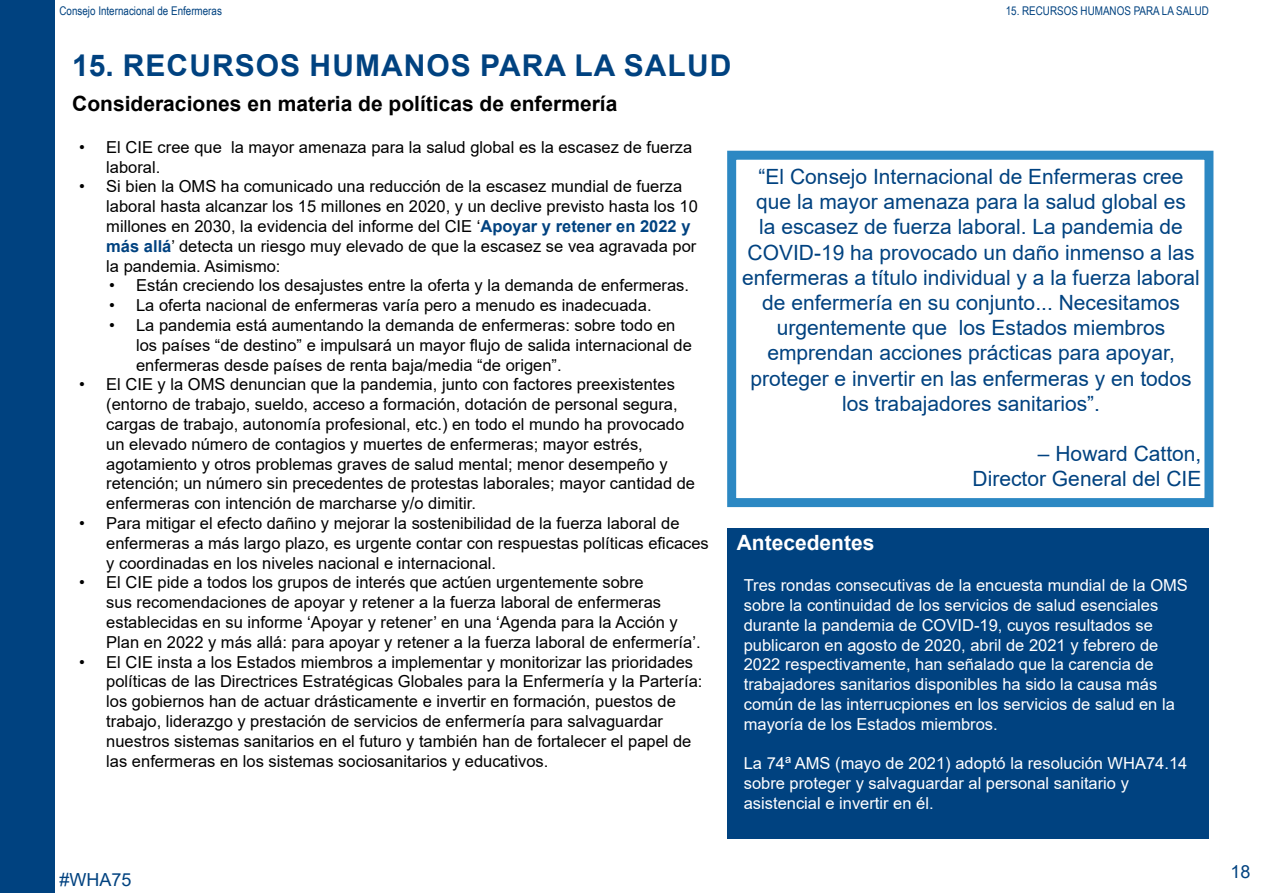
<style>
.page{position:relative;width:1263px;height:893px;background:#fff}
.page>*{position:absolute;margin:0;border:0;box-sizing:border-box;transform-origin:0 0}
.t1{font:700 30px "Arial";letter-spacing:.035em;color:#004280}
.t2{font:21px/25.2px "Arial";color:#004280;text-align:center}
.t3{font:700 21px "Arial";color:#000}
.t4{font:700 21px "Arial";color:#fff}
.t5{font:18px "Arial";color:#004280}
.t6{font:16.5px/19.8px "Arial";color:#000}
.t7{font:16.5px/19.8px "Arial";color:#fff}
.t8{font:12px "Arial Narrow";color:#004280}
.s1{font-weight:700;color:#004280}
</style>
<div class="page">
<div style="left:0;top:0;width:54px;height:893px;background:#004280"></div>
<div style="left:727px;top:528px;width:482px;height:311px;background:#004280"></div>
<div style="left:727px;top:151px;width:486px;height:356px;border:9px solid #2c88c3"></div>
<p class="t8" style="left:1006px;top:2px;width:205px">15. RECURSOS HUMANOS PARA LA SALUD</p>
<p class="t8" style="left:60px;top:2px;width:164px">Consejo Internacional de Enfermeras</p>
<h1 class="t1" style="left:72px;top:44px;width:661px">15. RECURSOS HUMANOS PARA LA SALUD</h1>
<p class="t3" style="left:72px;top:89px;width:547px">Consideraciones en materia de políticas de enfermería</p>
<p class="t6" style="left:106px;top:137px;width:588px;text-indent:-27px">• El CIE cree que la mayor amenaza para la salud global es la escasez de fuerza laboral.</p>
<p class="t6" style="left:106px;top:177px;width:593px;text-indent:-27px">• Si bien la OMS ha comunicado una reducción de la escasez mundial de fuerza laboral hasta alcanzar los 15 millones en 2020, y un declive previsto hasta los 10 millones en 2030, la evidencia del informe del CIE ‘<span class="s1">Apoyar y retener en 2022 y más allá</span>’ detecta un riesgo muy elevado de que la escasez se vea agravada por la pandemia. Asimismo:</p>
<p class="t6" style="left:109px;top:276px;width:582px">• Están creciendo los desajustes entre la oferta y la demanda de enfermeras.</p>
<p class="t6" style="left:109px;top:295px;width:544px">• La oferta nacional de enfermeras varía pero a menudo es inadecuada.</p>
<p class="t6" style="left:136px;top:315px;width:557px;text-indent:-27px">• La pandemia está aumentando la demanda de enfermeras: sobre todo en los países “de destino” e impulsará un mayor flujo de salida internacional de enfermeras desde países de renta baja/media “de origen”.</p>
<p class="t6" style="left:106px;top:375px;width:590px;text-indent:-27px">• El CIE y la OMS denuncian que la pandemia, junto con factores preexistentes (entorno de trabajo, sueldo, acceso a formación, dotación de personal segura, cargas de trabajo, autonomía profesional, etc.) en todo el mundo ha provocado un elevado número de contagios y muertes de enfermeras; mayor estrés, agotamiento y otros problemas graves de salud mental; menor desempeño y retención; un número sin precedentes de protestas laborales; mayor cantidad de enfermeras con intención de marcharse y/o dimitir.</p>
<p class="t6" style="left:106px;top:513px;width:604px;text-indent:-27px">• Para mitigar el efecto dañino y mejorar la sostenibilidad de la fuerza laboral de enfermeras a más largo plazo, es urgente contar con respuestas políticas eficaces y coordinadas en los niveles nacional e internacional.</p>
<p class="t6" style="left:106px;top:573px;width:596px;text-indent:-27px">• El CIE pide a todos los grupos de interés que actúen urgentemente sobre<br>sus recomendaciones de apoyar y retener a la fuerza laboral de enfermeras establecidas en su informe ‘Apoyar y retener’ en una ‘Agenda para la Acción y Plan en 2022 y más allá: para apoyar y retener a la fuerza laboral de enfermería’.</p>
<p class="t6" style="left:106px;top:652px;width:598px;text-indent:-27px">• El CIE insta a los Estados miembros a implementar y monitorizar las prioridades políticas de las Directrices Estratégicas Globales para la Enfermería y la Partería: los gobiernos han de actuar drásticamente e invertir en formación, puestos de trabajo, liderazgo y prestación de servicios de enfermería para salvaguardar nuestros sistemas sanitarios en el futuro y también han de fortalecer el papel de las enfermeras en los sistemas sociosanitarios y educativos.</p>
<p class="t2" style="left:742px;top:164px;width:459px">“El Consejo Internacional de Enfermeras cree que la mayor amenaza para la salud global es<br>la escasez de fuerza laboral. La pandemia de COVID-19 ha provocado un daño inmenso a las enfermeras a título individual y a la fuerza laboral de enfermería en su conjunto... Necesitamos urgentemente que los Estados miembros emprendan acciones prácticas para apoyar, proteger e invertir en las enfermeras y en todos los trabajadores sanitarios”.</p>
<p class="t2" style="left:973px;top:441px;width:230px;text-align:right">– Howard Catton,<br>Director General del CIE</p>
<p class="t4" style="left:737px;top:528px;width:139px">Antecedentes</p>
<p class="t7" style="left:744px;top:575px;width:446px">Tres rondas consecutivas de la encuesta mundial de la OMS sobre la continuidad de los servicios de salud esenciales durante la pandemia de COVID-19, cuyos resultados se publicaron en agosto de 2020, abril de 2021 y febrero de 2022 respectivamente, han señalado que la carencia de trabajadores sanitarios disponibles ha sido la causa más común de las interrucpiones en los servicios de salud en la mayoría de los Estados miembros.</p>
<p class="t7" style="left:744px;top:753px;width:445px">La 74ª AMS (mayo de 2021) adoptó la resolución WHA74.14 sobre proteger y salvaguardar al personal sanitario y asistencial e invertir en él.</p>
<p class="t5" style="left:60px;top:867px;width:74px">#WHA75</p>
<p class="t5" style="left:1230px;top:860px;width:22px">18</p>
</div>
